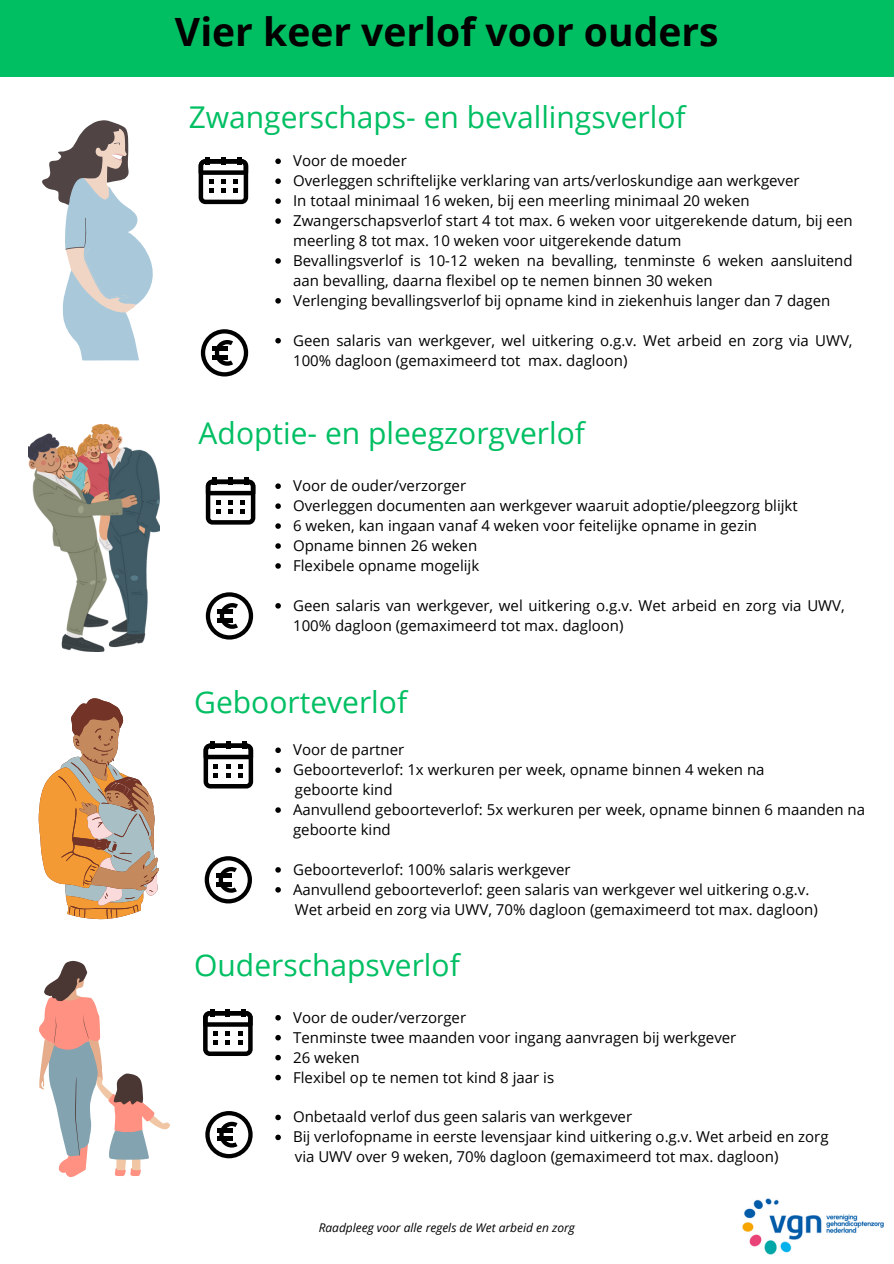
<style>
.page{position:relative;width:894px;height:1264px;background:#fff}
.page>*{position:absolute;margin:0;border:0;box-sizing:border-box;transform-origin:0 0}
.t1{font:700 39px "Open Sans";color:#000}
.t2{font:30px "Open Sans";color:#00bf63}
.t3{font:15px/20px "Open Sans";color:#000}
.t4{font:italic 12px "Open Sans";color:#000}
</style>
<div class="page">
<div style="left:0;top:0;width:893px;height:76px;background:#00bf63"></div>
<svg style="left:201px;top:329px;width:47px;height:47px"></svg>
<hr style="left:213px;top:355px;width:15px;height:4px;background:#000">
<div style="left:213px;top:346px;width:15px;height:5px;background:#000"></div>
<svg style="left:42px;top:120px;width:111px;height:240px"></svg>
<svg style="left:39px;top:698px;width:120px;height:221px"></svg>
<svg style="left:203px;top:1009px;width:49px;height:46px"></svg>
<svg style="left:203px;top:741px;width:50px;height:47px"></svg>
<svg style="left:206px;top:477px;width:49px;height:47px"></svg>
<svg style="left:205px;top:1111px;width:47px;height:47px"></svg>
<div style="left:217px;top:1136px;width:15px;height:5px;background:#000"></div>
<hr style="left:217px;top:1128px;width:15px;height:4px;background:#000">
<svg style="left:206px;top:592px;width:47px;height:47px"></svg>
<hr style="left:217px;top:618px;width:15px;height:4px;background:#000">
<div style="left:217px;top:609px;width:15px;height:5px;background:#000"></div>
<svg style="left:205px;top:856px;width:47px;height:47px"></svg>
<hr style="left:216px;top:882px;width:15px;height:4px;background:#000">
<hr style="left:216px;top:873px;width:15px;height:4px;background:#000">
<svg style="left:198px;top:157px;width:50px;height:47px"></svg>
<img style="left:28px;top:424px;width:131px;height:227px">
<svg style="left:39px;top:960px;width:131px;height:217px"></svg>
<img style="left:742px;top:1198px;width:142px;height:57px">
<svg style="left:275px;top:158px;width:6px;height:6px"></svg>
<svg style="left:275px;top:178px;width:6px;height:6px"></svg>
<svg style="left:275px;top:198px;width:6px;height:6px"></svg>
<svg style="left:275px;top:218px;width:6px;height:6px"></svg>
<svg style="left:275px;top:258px;width:6px;height:6px"></svg>
<svg style="left:275px;top:298px;width:6px;height:5px"></svg>
<svg style="left:275px;top:338px;width:6px;height:5px"></svg>
<svg style="left:275px;top:483px;width:6px;height:6px"></svg>
<svg style="left:275px;top:503px;width:6px;height:6px"></svg>
<svg style="left:275px;top:523px;width:6px;height:6px"></svg>
<svg style="left:275px;top:543px;width:6px;height:6px"></svg>
<svg style="left:275px;top:563px;width:6px;height:5px"></svg>
<svg style="left:275px;top:603px;width:6px;height:5px"></svg>
<svg style="left:275px;top:1015px;width:6px;height:5px"></svg>
<svg style="left:275px;top:1035px;width:6px;height:5px"></svg>
<svg style="left:275px;top:1054px;width:6px;height:6px"></svg>
<svg style="left:275px;top:1074px;width:6px;height:6px"></svg>
<svg style="left:275px;top:1114px;width:6px;height:6px"></svg>
<svg style="left:275px;top:1134px;width:6px;height:6px"></svg>
<svg style="left:275px;top:747px;width:6px;height:6px"></svg>
<svg style="left:275px;top:767px;width:6px;height:6px"></svg>
<svg style="left:275px;top:807px;width:6px;height:5px"></svg>
<svg style="left:275px;top:867px;width:6px;height:5px"></svg>
<svg style="left:275px;top:887px;width:6px;height:5px"></svg>
<h3 class="t1" style="left:175px;top:4px;width:545px">Vier keer verlof voor ouders</h3>
<p class="t2" style="left:189px;top:96px;width:498px">Zwangerschaps- en bevallingsverlof</p>
<p class="t3" style="left:293px;top:150px;width:115px">Voor de moeder</p>
<p class="t3" style="left:293px;top:170px;width:508px">Overleggen schriftelijke verklaring van arts/verloskundige aan werkgever</p>
<p class="t3" style="left:293px;top:190px;width:458px">In totaal minimaal 16 weken, bij een meerling minimaal 20 weken</p>
<p class="t3" style="left:293px;top:210px;width:561px">Zwangerschapsverlof start 4 tot max. 6 weken voor uitgerekende datum, bij een meerling 8 tot max. 10 weken voor uitgerekende datum</p>
<p class="t3" style="left:293px;top:250px;width:561px">Bevallingsverlof is 10-12 weken na bevalling, tenminste 6 weken aansluitend aan bevalling, daarna flexibel op te nemen binnen 30 weken</p>
<p class="t3" style="left:293px;top:290px;width:538px">Verlenging bevallingsverlof bij opname kind in ziekenhuis langer dan 7 dagen</p>
<p class="t3" style="left:293px;top:330px;width:561px">Geen salaris van werkgever, wel uitkering o.g.v. Wet arbeid en zorg via UWV,<br>100% dagloon (gemaximeerd tot max. dagloon)</p>
<h1 class="t2" style="left:198px;top:412px;width:388px">Adoptie- en pleegzorgverlof</h1>
<h2 class="t3" style="left:293px;top:475px;width:174px">Voor de ouder/verzorger</h2>
<p class="t3" style="left:293px;top:495px;width:506px">Overleggen documenten aan werkgever waaruit adoptie/pleegzorg blijkt</p>
<p class="t3" style="left:293px;top:515px;width:465px">6 weken, kan ingaan vanaf 4 weken voor feitelijke opname in gezin</p>
<p class="t3" style="left:293px;top:535px;width:185px">Opname binnen 26 weken</p>
<p class="t3" style="left:293px;top:555px;width:188px">Flexibele opname mogelijk</p>
<p class="t3" style="left:293px;top:595px;width:553px">Geen salaris van werkgever, wel uitkering o.g.v. Wet arbeid en zorg via UWV,<br>100% dagloon (gemaximeerd tot max. dagloon)</p>
<p class="t2" style="left:194px;top:680px;width:214px">Geboorteverlof</p>
<p class="t3" style="left:293px;top:739px;width:113px">Voor de partner</p>
<p class="t3" style="left:293px;top:759px;width:473px">Geboorteverlof: 1x werkuren per week, opname binnen 4 weken na</p>
<p class="t3" style="left:295px;top:779px;width:99px">geboorte kind</p>
<h3 class="t3" style="left:293px;top:799px;width:573px">Aanvullend geboorteverlof: 5x werkuren per week, opname binnen 6 maanden na geboorte kind</h3>
<p class="t3" style="left:293px;top:859px;width:279px">Geboorteverlof: 100% salaris werkgever</p>
<h2 class="t3" style="left:293px;top:879px;width:517px">Aanvullend geboorteverlof: geen salaris van werkgever wel uitkering o.g.v.</h2>
<p class="t3" style="left:295px;top:899px;width:524px">Wet arbeid en zorg via UWV, 70% dagloon (gemaximeerd tot max. dagloon)</p>
<p class="t2" style="left:194px;top:944px;width:267px">Ouderschapsverlof</p>
<p class="t3" style="left:293px;top:1006px;width:174px">Voor de ouder/verzorger</p>
<p class="t3" style="left:293px;top:1026px;width:444px">Tenminste twee maanden voor ingang aanvragen bij werkgever</p>
<h2 class="t3" style="left:293px;top:1046px;width:68px">26 weken</h2>
<p class="t3" style="left:293px;top:1066px;width:262px">Flexibel op te nemen tot kind 8 jaar is</p>
<p class="t3" style="left:293px;top:1106px;width:340px">Onbetaald verlof dus geen salaris van werkgever</p>
<p class="t3" style="left:293px;top:1126px;width:537px">Bij verlofopname in eerste levensjaar kind uitkering o.g.v. Wet arbeid en zorg</p>
<p class="t3" style="left:295px;top:1146px;width:485px">via UWV over 9 weken, 70% dagloon (gemaximeerd tot max. dagloon)</p>
<p class="t4" style="left:318px;top:1219px;width:258px">Raadpleeg voor alle regels de Wet arbeid en zorg</p>
</div>
